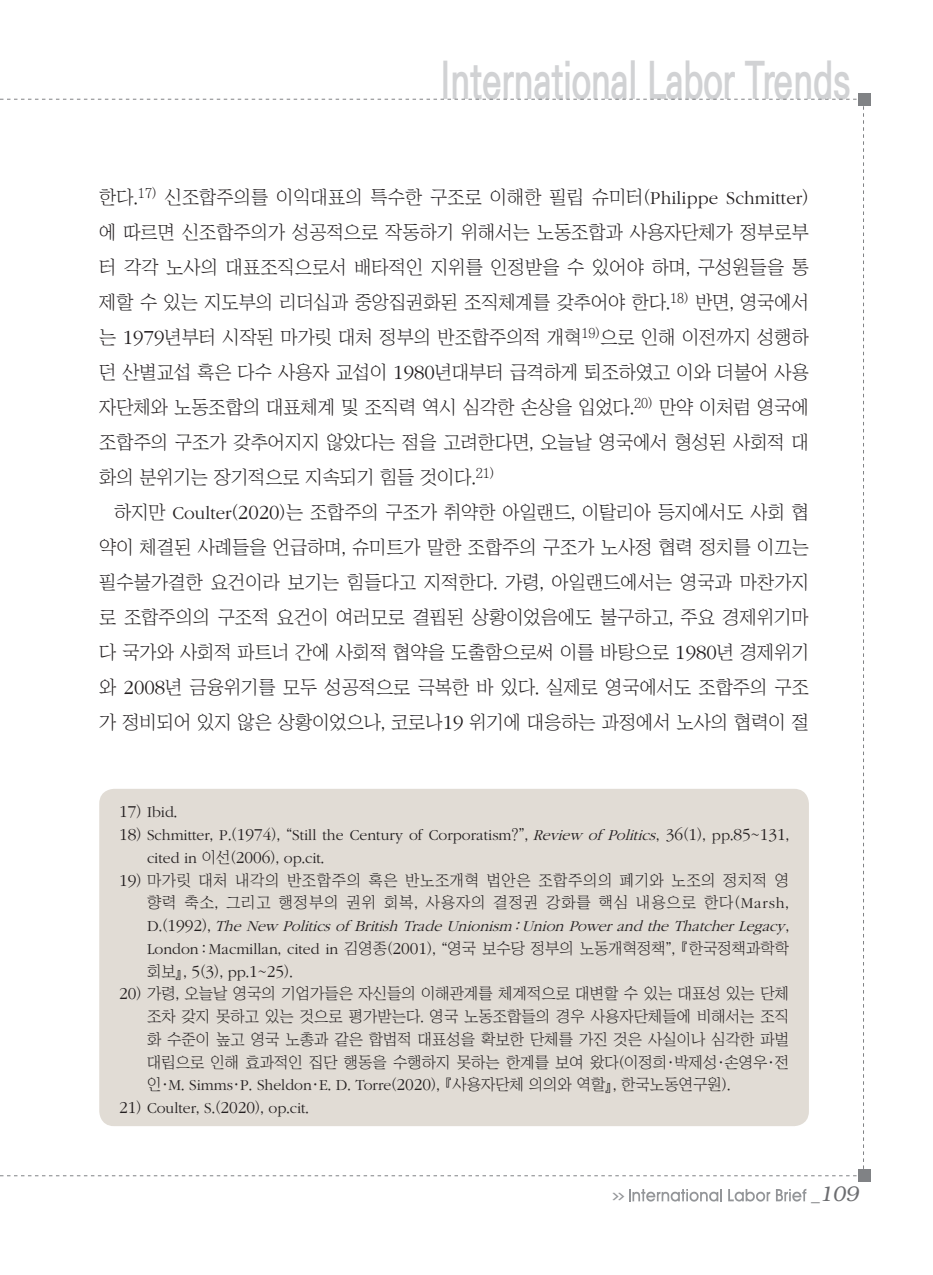
<style>
.page{position:relative;width:933px;height:1275px;background:#fff}
.page>*{position:absolute;margin:0;border:0;box-sizing:border-box;transform-origin:0 0}
.t1{font:700 50.4px "Ko Pub Dotum";color:#d1d2d4;scale:.7 1}
.t2{font:italic 300 21px "Bookman";color:#6c6d70}
.본문{font:18.9px/35px "Chosunilbo NM";color:#231f20;text-align:justify}
.각주{font:15.75px/22.8px "Chosunilbo NM";color:#231f20;text-align:justify}
.각주-2{font:300 15.75px/22.8px "ITC Garamond Std";color:#231f20}
.t3{font:700 7.88px "Ko Pub Dotum";color:#939598;scale:2 1}
.s1{font-family:"ITC Garamond Std";font-weight:300}
.s2{font-family:"ITC Garamond Std";font-weight:300;font-size:20.82px}
.s3{font-size:17.32px}
.s4{font-family:"Chosunilbo NM";font-weight:400}
.s5{font-style:italic}
.s6{font-family:"ITC Garamond Std";font-weight:300;font-size:17.32px}
.s7{font-family:"ITC Garamond Std";font-weight:300;font-style:italic}
.s8{font-family:"Helvetica";font-weight:400;font-style:normal;font-size:17.5px}
</style>
<div class="page">
<div style="left:858px;top:93px;width:12px;height:12px;background:#808285"></div>
<div style="left:858px;top:1170px;width:12px;height:12px;background:#808285"></div>
<svg style="left:629px;top:1189px;width:93px;height:13px"></svg>
<svg style="left:728px;top:1189px;width:42px;height:13px"></svg>
<svg style="left:776px;top:1189px;width:30px;height:12px"></svg>
<div style="left:99px;top:789px;width:710px;height:337px;background:#e1dcd5;border-radius:15px"></div>
<h1 class="t1" style="left:440px;top:56px;width:588px">International Labor Trends</h1>
<p class="본문" style="left:99px;top:179px;width:711px">한다.<sup>17)</sup> 신조합주의를 이익대표의 특수한 구조로 이해한 필립 슈미터(<span class="s1">Philippe Schmitter</span>) 에 따르면 신조합주의가 성공적으로 작동하기 위해서는 노동조합과 사용자단체가 정부로부 터 각각 노사의 대표조직으로서 배타적인 지위를 인정받을 수 있어야 하며, 구성원들을 통 제할 수 있는 지도부의 리더십과 중앙집권화된 조직체계를 갖추어야 한다.<sup>18)</sup> 반면, 영국에서 는 <span class="s2">1979</span>년부터 시작된 마가릿 대처 정부의 반조합주의적 개혁<sup>19)</sup>으로 인해 이전까지 성행하 던 산별교섭 혹은 다수 사용자 교섭이 <span class="s2">1980</span>년대부터 급격하게 퇴조하였고 이와 더불어 사용 자단체와 노동조합의 대표체계 및 조직력 역시 심각한 손상을 입었다.<sup>20)</sup> 만약 이처럼 영국에 조합주의 구조가 갖추어지지 않았다는 점을 고려한다면, 오늘날 영국에서 형성된 사회적 대 화의 분위기는 장기적으로 지속되기 힘들 것이다.<sup>21)</sup></p>
<p class="본문" style="left:99px;top:494px;width:711px;text-indent:15px">하지만 <span class="s1">Coulter</span>(<span class="s2">2020</span>)는 조합주의 구조가 취약한 아일랜드, 이탈리아 등지에서도 사회 협 약이 체결된 사례들을 언급하며, 슈미트가 말한 조합주의 구조가 노사정 협력 정치를 이끄는 필수불가결한 요건이라 보기는 힘들다고 지적한다. 가령, 아일랜드에서는 영국과 마찬가지 로 조합주의의 구조적 요건이 여러모로 결핍된 상황이었음에도 불구하고, 주요 경제위기마 다 국가와 사회적 파트너 간에 사회적 협약을 도출함으로써 이를 바탕으로 <span class="s2">1980</span>년 경제위기 와 <span class="s2">2008</span>년 금융위기를 모두 성공적으로 극복한 바 있다. 실제로 영국에서도 조합주의 구조 가 정비되어 있지 않은 상황이었으나, 코로나<span class="s2">19</span> 위기에 대응하는 과정에서 노사의 협력이 절</p>
<p class="각주-2" style="left:119px;top:801px;width:60px"><span class="s3">17</span><span class="s4">)</span> Ibid<span class="s4">.</span></p>
<p class="각주-2" style="left:147px;top:824px;width:643px;text-indent:-28px"><span class="s3">18</span><span class="s4">)</span> Schmitter<span class="s4">,</span> P<span class="s4">.(</span><span class="s3">1974</span><span class="s4">), “</span>Still the Century of Corporatism<span class="s4">?”,</span> <span class="s5">Reviewof Politics</span><span class="s4">,</span> <span class="s3">36</span><span class="s4">(</span><span class="s3">1</span><span class="s4">),</span> pp<span class="s4">.</span><span class="s3">85</span><span class="s4">~</span><span class="s3">131</span><span class="s4">, </span>cited in <span class="s4">이선(</span><span class="s3">2006</span><span class="s4">),</span> op<span class="s4">.</span>cit<span class="s4">.</span></p>
<p class="각주" style="left:147px;top:868px;width:643px;text-indent:-28px"><span class="s6">19</span>) 마가릿 대처 내각의 반조합주의 혹은 반노조개혁 법안은 조합주의의 폐기와 노조의 정치적 영 향력 축소, 그리고 행정부의 권위 회복, 사용자의 결정권 강화를 핵심 내용으로 한다(<span class="s1">Marsh</span>, <span class="s1">D</span> . ( <span class="s6">1 9 9 2</span> ) , <span class="s7">The New Politics of British Trade Unionism</span> <span class="s5">:</span><span class="s7">Union Power and the Thatcher Legacy</span> , <span class="s1">London</span> : <span class="s1">Macmillan</span>, <span class="s1">cited in</span> 김영종(<span class="s6">2001</span>), “영국 보수당 정부의 노동개혁정책”, 『한국정책과학학 회보』, <span class="s6">5</span>(<span class="s6">3</span>), <span class="s1">pp</span>.<span class="s6">1</span>~<span class="s6">25</span>).</p>
<p class="각주" style="left:147px;top:982px;width:643px;text-indent:-28px"><span class="s6">20</span>) 가령, 오늘날 영국의 기업가들은 자신들의 이해관계를 체계적으로 대변할 수 있는 대표성 있는 단체 조차 갖지 못하고 있는 것으로 평가받는다. 영국 노동조합들의 경우 사용자단체들에 비해서는 조직 화 수준이 높고 영국 노총과 같은 합법적 대표성을 확보한 단체를 가진 것은 사실이나 심각한 파벌 대립으로 인해 효과적인 집단 행동을 수행하지 못하는 한계를 보여 왔다(이정희·박제성·손영우·전 인·<span class="s1">M</span>. <span class="s1">Simms</span>·<span class="s1">P</span>. <span class="s1">Sheldon</span>·<span class="s1">E</span>. <span class="s1">D</span>. <span class="s1">Torre</span>(<span class="s6">2020</span>), 『사용자단체 의의와 역할』, 한국노동연구원).</p>
<p class="각주-2" style="left:119px;top:1097px;width:191px"><span class="s3">21</span><span class="s4">)</span> Coulter<span class="s4">,</span> S<span class="s4">.(</span><span class="s3">2020</span><span class="s4">),</span> op<span class="s4">.</span>cit<span class="s4">.</span></p>
<p class="t3" style="left:612px;top:1192px;width:8px">&gt;&gt;</p>
<p class="t2" style="left:811px;top:1182px;width:49px"><span class="s8">_</span>109</p>
</div>
